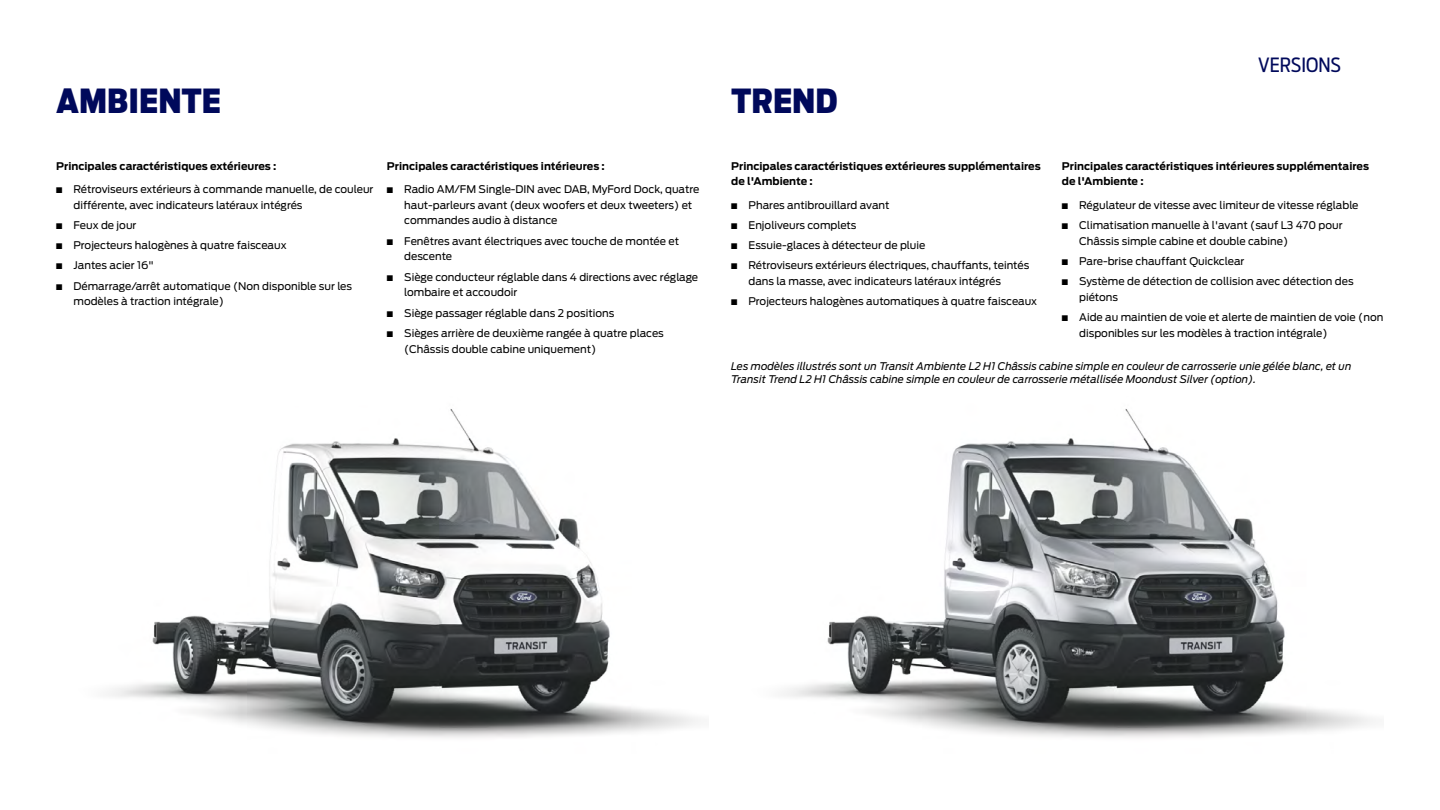
<style>
.page{position:relative;width:1440px;height:810px;background:#fff}
.page>*{position:absolute;margin:0;border:0;box-sizing:border-box;transform-origin:0 0}
.t1{font:900 33px "Ford Antenna Cond";color:#00095b}
.t2{font:19.5px "Ford Antenna Cond";color:#00095b}
.t3{font:10.5px/15.8px "Ford Antenna";color:#000}
.t4{font:700 10.5px/15.8px "Ford Antenna";color:#000}
.t5{font:italic 10.5px/13.5px "Ford Antenna";color:#000}
</style>
<div class="page">
<img style="left:108px;top:409px;width:590px;height:329px">
<img style="left:783px;top:409px;width:590px;height:329px">
<h1 class="t1" style="left:56px;top:70px;width:166px">AMBIENTE</h1>
<p class="t4" style="left:56px;top:157px;width:222px">Principales caractéristiques extérieures :</p>
<p class="t3" style="left:74px;top:180px;width:302px;text-indent:-17px">■ Rétroviseurs extérieurs à commande manuelle, de couleur différente, avec indicateurs latéraux intégrés</p>
<p class="t3" style="left:56px;top:216px;width:82px">■ Feux de jour</p>
<p class="t3" style="left:56px;top:236px;width:232px">■ Projecteurs halogènes à quatre faisceaux</p>
<p class="t3" style="left:56px;top:257px;width:99px">■ Jantes acier 16"</p>
<p class="t3" style="left:74px;top:277px;width:280px;text-indent:-17px">■ Démarrage/arrêt automatique (Non disponible sur les modèles à traction intégrale)</p>
<p class="t4" style="left:387px;top:157px;width:219px">Principales caractéristiques intérieures :</p>
<p class="t3" style="left:404px;top:180px;width:297px;text-indent:-17px">■ Radio AM/FM Single-DIN avec DAB, MyFord Dock, quatre haut-parleurs avant (deux woofers et deux tweeters) et commandes audio à distance</p>
<p class="t3" style="left:404px;top:232px;width:276px;text-indent:-17px">■ Fenêtres avant électriques avec touche de montée et descente</p>
<p class="t3" style="left:404px;top:268px;width:296px;text-indent:-17px">■ Siège conducteur réglable dans 4 directions avec réglage lombaire et accoudoir</p>
<p class="t3" style="left:387px;top:304px;width:229px">■ Siège passager réglable dans 2 positions</p>
<p class="t3" style="left:404px;top:324px;width:261px;text-indent:-17px">■ Sièges arrière de deuxième rangée à quatre places (Châssis double cabine uniquement)</p>
<h1 class="t1" style="left:732px;top:70px;width:108px">TREND</h1>
<p class="t4" style="left:731px;top:157px;width:311px">Principales caractéristiques extérieures supplémentaires de l'Ambiente :</p>
<p class="t3" style="left:731px;top:196px;width:160px">■ Phares antibrouillard avant</p>
<p class="t3" style="left:731px;top:216px;width:127px">■ Enjoliveurs complets</p>
<p class="t3" style="left:731px;top:236px;width:196px">■ Essuie-glaces à détecteur de pluie</p>
<p class="t3" style="left:748px;top:257px;width:282px;text-indent:-17px">■ Rétroviseurs extérieurs électriques, chauffants, teintés dans la masse, avec indicateurs latéraux intégrés</p>
<p class="t3" style="left:731px;top:293px;width:307px">■ Projecteurs halogènes automatiques à quatre faisceaux</p>
<h2 class="t2" style="left:1258px;top:48px;width:84px">VERSIONS</h2>
<p class="t4" style="left:1062px;top:157px;width:309px">Principales caractéristiques intérieures supplémentaires de l'Ambiente :</p>
<p class="t3" style="left:1062px;top:196px;width:298px">■ Régulateur de vitesse avec limiteur de vitesse réglable</p>
<p class="t3" style="left:1079px;top:216px;width:265px;text-indent:-17px">■ Climatisation manuelle à l'avant (sauf L3 470 pour<br>Châssis simple cabine et double cabine)</p>
<p class="t3" style="left:1062px;top:252px;width:184px">■ Pare-brise chauffant Quickclear</p>
<p class="t3" style="left:1079px;top:272px;width:276px;text-indent:-17px">■ Système de détection de collision avec détection des piétons</p>
<p class="t3" style="left:1079px;top:308px;width:306px;text-indent:-17px">■ Aide au maintien de voie et alerte de maintien de voie (non disponibles sur les modèles à traction intégrale)</p>
<p class="t5" style="left:731px;top:358px;width:622px">Les modèles illustrés sont un Transit Ambiente L2 H1 Châssis cabine simple en couleur de carrosserie unie gélée blanc, et un<br>Transit Trend L2 H1 Châssis cabine simple en couleur de carrosserie métallisée Moondust Silver (option).</p>
</div>
